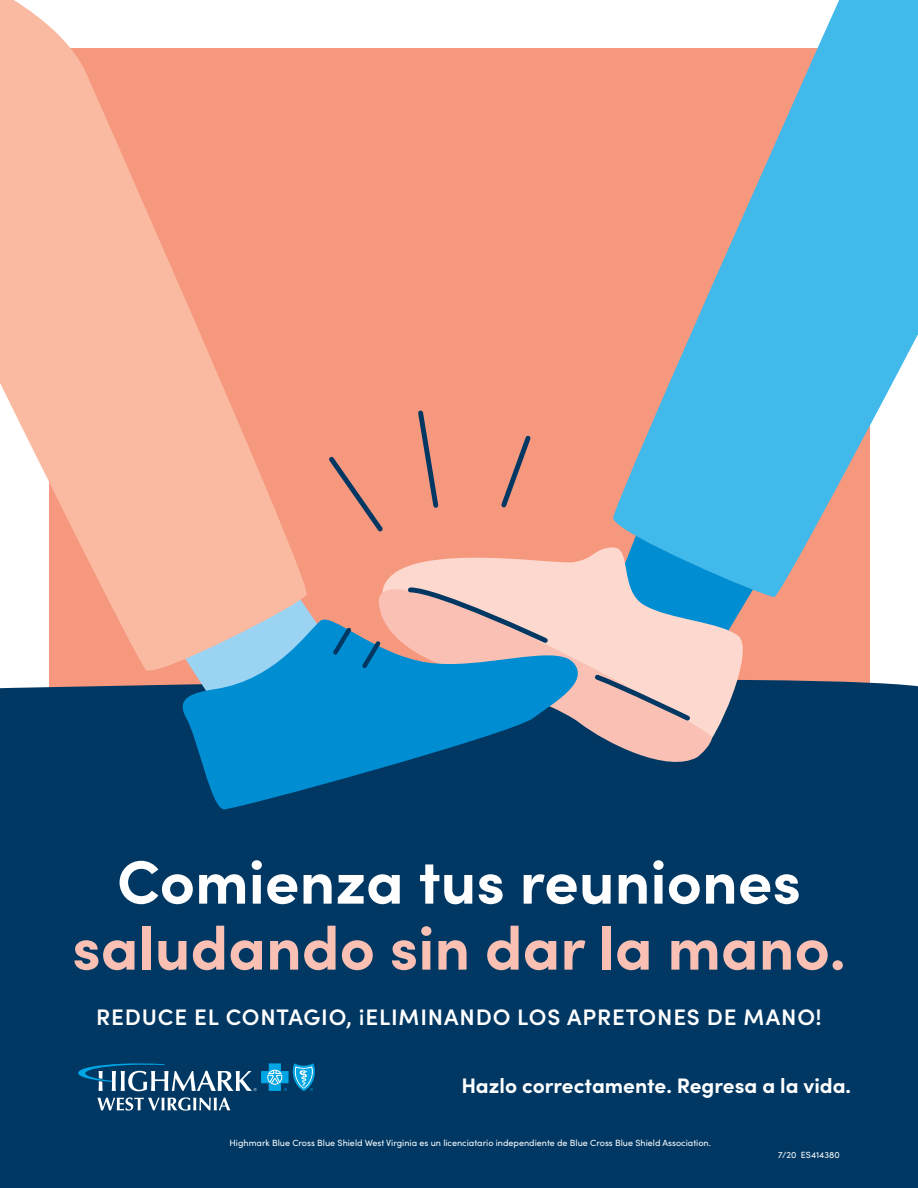
<style>
.page{position:relative;width:918px;height:1188px;background:#fff}
.page>*{position:absolute;margin:0;border:0;box-sizing:border-box;transform-origin:0 0}
.t1{font:700 61.5px "Sofia Pro";color:#fac0b3}
.t2{font:700 61.5px "Sofia Pro";color:#fff}
.t3{font:600 22.5px "Sofia Pro";letter-spacing:.035em;color:#fff}
.t4{font:700 21px "Sofia Pro";color:#fff}
.t5{font:9px "Sofia Pro";color:#fff}
</style>
<div class="page">
<div style="left:49px;top:49px;width:820px;height:1139px;background:#f6987d"></div>
<div style="left:0;top:668px;width:918px;height:520px;background:#003863"></div>
<svg style="left:613px;top:0;width:305px;height:597px;fill:#41b9ea"></svg>
<svg style="left:613px;top:536px;width:143px;height:233px"></svg>
<svg style="left:329px;top:456px;width:54px;height:76px"></svg>
<svg style="left:418px;top:410px;width:21px;height:98px"></svg>
<svg style="left:501px;top:435px;width:30px;height:73px"></svg>
<svg style="left:384px;top:540px;width:328px;height:234px"></svg>
<svg style="left:0;top:0;width:312px;height:678px;fill:#fabaa2"></svg>
<svg style="left:405px;top:585px;width:145px;height:27px"></svg>
<svg style="left:591px;top:671px;width:101px;height:52px"></svg>
<svg style="left:175px;top:612px;width:416px;height:197px;fill:#008dce"></svg>
<svg style="left:162px;top:557px;width:222px;height:146px"></svg>
<svg style="left:78px;top:1063px;width:237px;height:28px"></svg>
<svg style="left:97px;top:1097px;width:133px;height:14px"></svg>
<p class="t2" style="left:117px;top:835px;width:686px">Comienza tus reuniones</p>
<p class="t1" style="left:72px;top:901px;width:775px">saludando sin dar la mano.</p>
<p class="t3" style="left:96px;top:1000px;width:727px">REDUCE EL CONTAGIO, ¡ELIMINANDO LOS APRETONES DE MANO!</p>
<p class="t4" style="left:461px;top:1069px;width:391px">Hazlo correctamente. Regresa a la vida.</p>
<p class="t5" style="left:230px;top:1136px;width:483px">Highmark Blue Cross Blue Shield West Virginia es un licenciatario independiente de Blue Cross Blue Shield Association.</p>
<p class="t5" style="left:778px;top:1148px;width:63px">7/20 ES414380</p>
</div>
